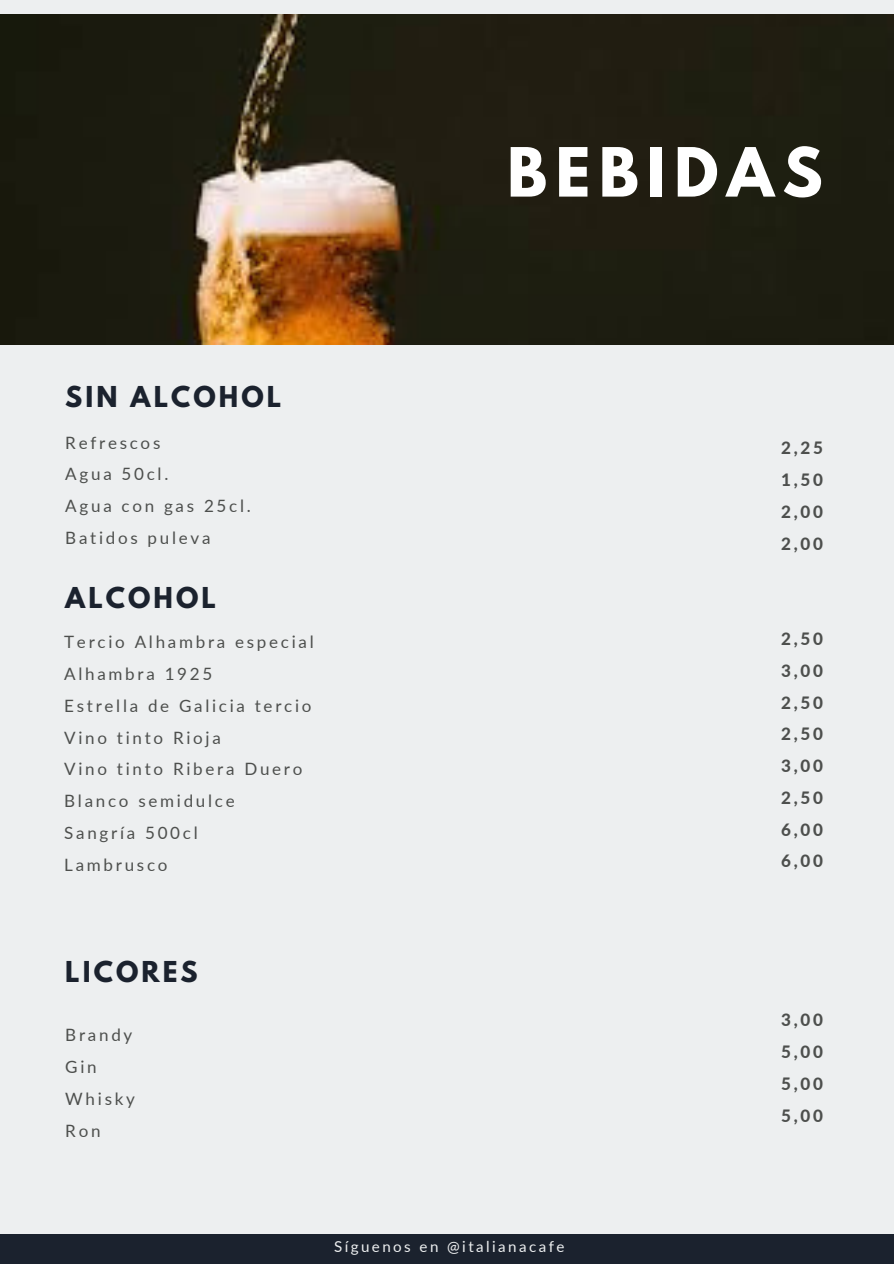
<style>
.page{position:relative;width:894px;height:1264px;background:#fff}
.page>*{position:absolute;margin:0;border:0;box-sizing:border-box;transform-origin:0 0}
.t1{font:700 60px "League Spartan";letter-spacing:.14em;color:#fff}
.t2{font:700 25.5px "League Spartan";letter-spacing:.12em;color:#1b222e}
.t3{font:16.95px/31.8px "Lato";letter-spacing:.16em;color:#4d4f4d}
.t4{font:800 16.95px/31.8px "Lato";letter-spacing:.16em;color:#4d4f4d;text-align:justify}
.t5{font:15.15px "Lato";letter-spacing:.16em;color:#edeff0}
</style>
<div class="page">
<div style="left:0;top:0;width:893px;height:1263px;background:#edeff0"></div>
<img style="left:0;top:15px;width:893px;height:330px">
<div style="left:0;top:1234px;width:893px;height:29px;background:#1b222e"></div>
<h2 class="t2" style="left:65px;top:384px;width:217px">SIN ALCOHOL</h2>
<h1 class="t1" style="left:507px;top:143px;width:317px">BEBIDAS</h1>
<p class="t3" style="left:65px;top:426px;width:187px">Refrescos<br>Agua 50cl.<br>Agua con gas 25cl.<br>Batidos puleva</p>
<p class="t4" style="left:781px;top:432px;width:43px">2,25<br>1,50<br>2,00<br>2,00</p>
<h2 class="t2" style="left:65px;top:585px;width:152px">ALCOHOL</h2>
<p class="t3" style="left:64px;top:625px;width:251px">Tercio Alhambra especial<br>Alhambra 1925<br>Estrella de Galicia tercio<br>Vino tinto Rioja<br>Vino tinto Ribera Duero<br>Blanco semidulce<br>Sangría 500cl<br>Lambrusco</p>
<h2 class="t2" style="left:65px;top:958px;width:134px">LICORES</h2>
<p class="t3" style="left:65px;top:1018px;width:71px">Brandy<br>Gin<br>Whisky<br>Ron</p>
<p class="t5" style="left:334px;top:1237px;width:232px">Síguenos en @italianacafe</p>
<p class="t4" style="left:781px;top:622px;width:43px">2,50<br>3,00<br>2,50<br>2,50<br>3,00<br>2,50<br>6,00<br>6,00</p>
<p class="t4" style="left:781px;top:1003px;width:43px">3,00<br>5,00<br>5,00<br>5,00</p>
</div>
